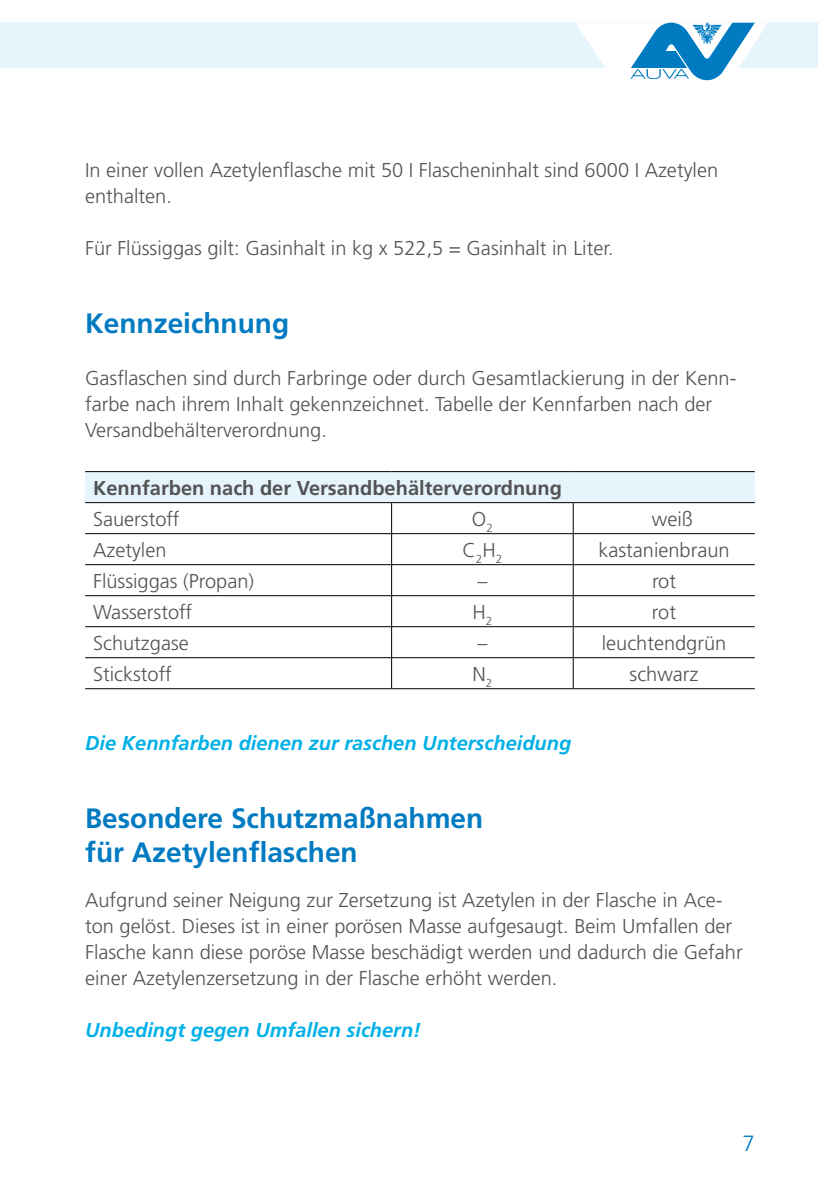
<style>
.page{position:relative;width:840px;height:1191px;background:#fff}
.page>*{position:absolute;margin:0;border:0;box-sizing:border-box;transform-origin:0 0}
.t1{font:700 28px/33.6px "Frutiger LT Std";color:#007bc2}
.t2{font:300 22px "Frutiger LT Std";color:#007bc2}
.t3{font:300 20px/26px "Frutiger LT Std";color:#535355}
.t4{font:italic 700 20px "Frutiger LT Std";color:#00b0e6}
.t5{font:700 20px "Frutiger LT Std";color:#535355}
</style>
<div class="page">
<div style="left:0;top:23px;width:816px;height:45px;background:#e6f5fc"></div>
<svg style="left:576px;top:23px;width:191px;height:58px"></svg>
<div style="left:85px;top:471px;width:669px;height:31px;background:#e6f4fc"></div>
<hr style="left:85px;top:471px;width:306px;height:1px;background:#000">
<hr style="left:391px;top:471px;width:182px;height:1px;background:#000">
<hr style="left:573px;top:471px;width:181px;height:1px;background:#000">
<hr style="left:85px;top:502px;width:306px;height:1px;background:#000">
<hr style="left:391px;top:502px;width:182px;height:1px;background:#000">
<hr style="left:391px;top:503px;width:1px;height:30px;background:#000">
<hr style="left:573px;top:502px;width:181px;height:1px;background:#000">
<hr style="left:572px;top:503px;width:1px;height:30px;background:#000">
<hr style="left:85px;top:533px;width:306px;height:1px;background:#000">
<hr style="left:391px;top:533px;width:182px;height:1px;background:#000">
<hr style="left:391px;top:534px;width:1px;height:30px;background:#000">
<hr style="left:573px;top:533px;width:181px;height:1px;background:#000">
<hr style="left:572px;top:534px;width:1px;height:30px;background:#000">
<hr style="left:85px;top:564px;width:306px;height:1px;background:#000">
<hr style="left:391px;top:564px;width:182px;height:1px;background:#000">
<hr style="left:391px;top:565px;width:1px;height:30px;background:#000">
<hr style="left:573px;top:564px;width:181px;height:1px;background:#000">
<hr style="left:572px;top:565px;width:1px;height:30px;background:#000">
<hr style="left:85px;top:595px;width:306px;height:1px;background:#000">
<hr style="left:391px;top:595px;width:182px;height:1px;background:#000">
<hr style="left:391px;top:596px;width:1px;height:30px;background:#000">
<hr style="left:573px;top:595px;width:181px;height:1px;background:#000">
<hr style="left:572px;top:596px;width:1px;height:30px;background:#000">
<hr style="left:85px;top:626px;width:306px;height:1px;background:#000">
<hr style="left:391px;top:626px;width:182px;height:1px;background:#000">
<hr style="left:391px;top:627px;width:1px;height:30px;background:#000">
<hr style="left:573px;top:626px;width:181px;height:1px;background:#000">
<hr style="left:572px;top:627px;width:1px;height:30px;background:#000">
<hr style="left:85px;top:657px;width:306px;height:1px;background:#000">
<hr style="left:391px;top:657px;width:182px;height:1px;background:#000">
<hr style="left:391px;top:658px;width:1px;height:30px;background:#000">
<hr style="left:573px;top:657px;width:181px;height:1px;background:#000">
<hr style="left:572px;top:658px;width:1px;height:30px;background:#000">
<hr style="left:85px;top:688px;width:306px;height:1px;background:#000">
<hr style="left:391px;top:688px;width:182px;height:1px;background:#000">
<hr style="left:573px;top:688px;width:181px;height:1px;background:#000">
<p class="t3" style="left:85px;top:157px;width:634px">In einer vollen Azetylenflasche mit 50 I Flascheninhalt sind 6000 I Azetylen enthalten.</p>
<p class="t3" style="left:85px;top:235px;width:530px">Für Flüssiggas gilt: Gasinhalt in kg x 522,5 = Gasinhalt in Liter.</p>
<h1 class="t1" style="left:85px;top:306px;width:205px">Kennzeichnung</h1>
<p class="t3" style="left:85px;top:365px;width:652px">Gasflaschen sind durch Farbringe oder durch Gesamtlackierung in der Kenn&shy;farbe nach ihrem Inhalt gekennzeichnet. Tabelle der Kennfarben nach der<br>Versandbehälterverordnung.</p>
<p class="t5" style="left:93px;top:476px;width:470px">Kennfarben nach der Versandbehälterverordnung</p>
<p class="t3" style="left:93px;top:506px;width:88px">Sauerstoff</p>
<p class="t3" style="left:471px;top:506px;width:22px">O<sub>2</sub></p>
<p class="t3" style="left:651px;top:506px;width:43px">weiß</p>
<p class="t3" style="left:93px;top:537px;width:75px">Azetylen</p>
<p class="t3" style="left:462px;top:537px;width:41px">C<sub>2</sub>H<sub>2</sub></p>
<p class="t3" style="left:598px;top:537px;width:133px">kastanienbraun</p>
<p class="t3" style="left:93px;top:568px;width:162px">Flüssiggas (Propan)</p>
<p class="t3" style="left:477px;top:568px;width:11px">–</p>
<p class="t3" style="left:651px;top:568px;width:26px">rot</p>
<p class="t3" style="left:93px;top:599px;width:100px">Wasserstoff</p>
<p class="t3" style="left:472px;top:599px;width:21px">H<sub>2</sub></p>
<p class="t3" style="left:651px;top:599px;width:26px">rot</p>
<p class="t3" style="left:93px;top:630px;width:97px">Schutzgase</p>
<p class="t3" style="left:477px;top:630px;width:11px">–</p>
<p class="t3" style="left:601px;top:630px;width:126px">leuchtendgrün</p>
<p class="t3" style="left:93px;top:661px;width:80px">Stickstoff</p>
<p class="t3" style="left:472px;top:661px;width:21px">N<sub>2</sub></p>
<p class="t3" style="left:629px;top:661px;width:70px">schwarz</p>
<p class="t4" style="left:85px;top:731px;width:487px">Die Kennfarben dienen zur raschen Unterscheidung</p>
<h1 class="t1" style="left:85px;top:802px;width:399px">Besondere Schutzmaßnahmen für Azetylenflaschen</h1>
<p class="t3" style="left:85px;top:887px;width:658px">Aufgrund seiner Neigung zur Zersetzung ist Azetylen in der Flasche in Ace&shy;ton gelöst. Dieses ist in einer porösen Masse aufgesaugt. Beim Umfallen der Flasche kann diese poröse Masse beschädigt werden und dadurch die Gefahr einer Azetylenzersetzung in der Flasche erhöht werden.</p>
<p class="t4" style="left:85px;top:1018px;width:337px">Unbedingt gegen Umfallen sichern!</p>
<p class="t2" style="left:742px;top:1131px;width:14px">7</p>
</div>
